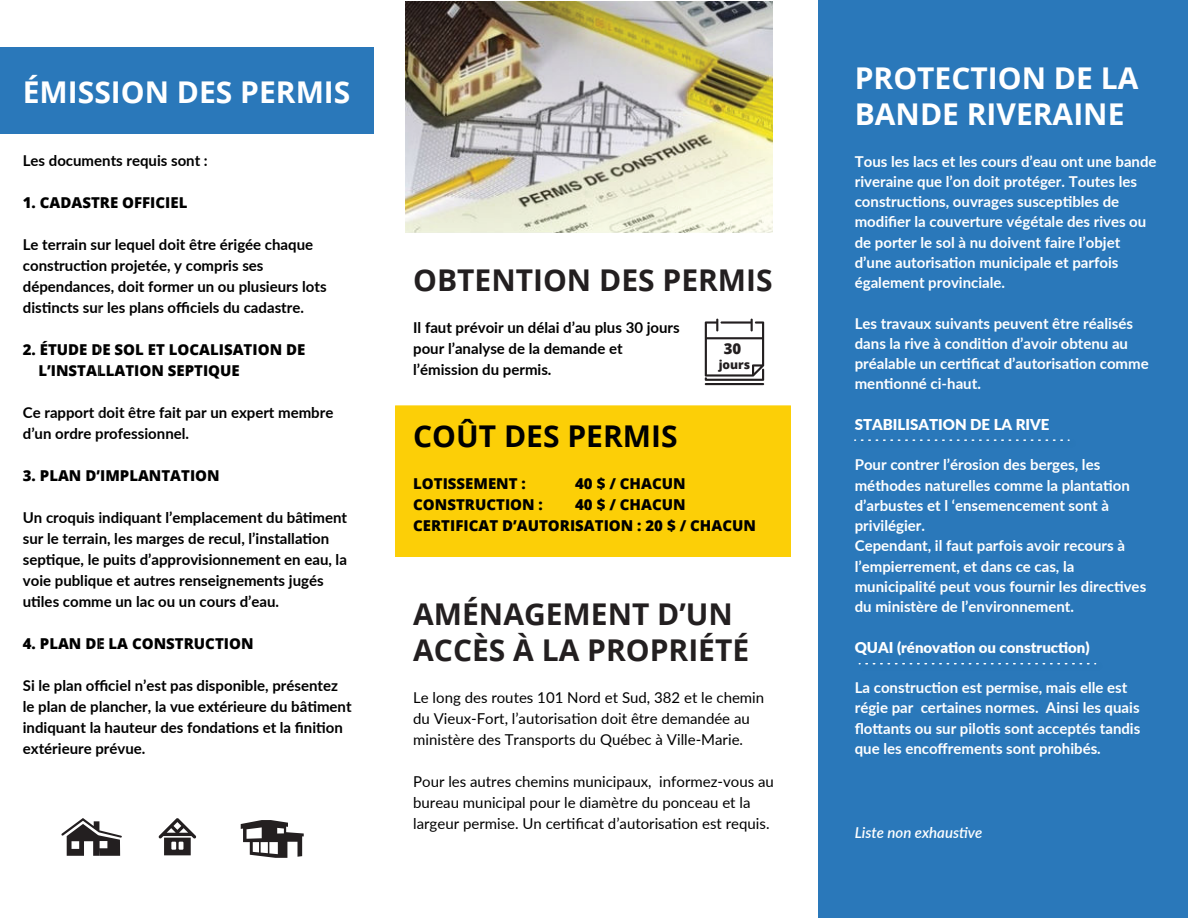
<style>
.page{position:relative;width:1188px;height:918px;background:#fff}
.page>*{position:absolute;margin:0;border:0;box-sizing:border-box;transform-origin:0 0}
.t1{font:700 30px/36px "Open Sans";color:#231f20}
.t2{font:700 30px/36px "Open Sans";color:#fff}
.t3{font:700 30px "Open Sans";color:#000}
.t4{font:700 15px/20.2px "Lato";color:#fff}
.t5{font:700 15px/21px "Lato";color:#000}
.t6{font:15px/21px "Lato";color:#000}
.t7{font:800 15px/21px "Open Sans";color:#000}
.t8{font:900 15px "Lato";color:#fff}
.t9{font:italic 600 15px "Lato";color:#fff}
.t10{font:800 15px "Open Sans";color:#231f20}
.t11{font:800 12px "Open Sans";color:#231f20}
</style>
<div class="page">
<div style="left:395px;top:406px;width:396px;height:150px;background:#fccf07"></div>
<div style="left:0;top:48px;width:374px;height:86px;background:#2a78ba"></div>
<hr style="left:705px;top:383px;width:59px;height:2px;background:#231f20">
<svg style="left:705px;top:319px;width:59px;height:62px"></svg>
<svg style="left:241px;top:820px;width:63px;height:38px"></svg>
<svg style="left:61px;top:818px;width:61px;height:38px"></svg>
<svg style="left:159px;top:818px;width:37px;height:37px"></svg>
<img style="left:405px;top:2px;width:367px;height:230px">
<div style="left:818px;top:0;width:370px;height:918px;background:#2a78ba"></div>
<svg style="left:855px;top:439px;width:214px;height:2px"></svg>
<img style="left:858px;top:663px;width:239px;height:2px">
<svg style="left:866px;top:663px;width:230px;height:1px"></svg>
<h1 class="t2" style="left:23px;top:73px;width:329px">ÉMISSION DES PERMIS</h1>
<p class="t5" style="left:23px;top:149px;width:187px">Les documents requis sont :</p>
<p class="t7" style="left:23px;top:191px;width:166px">1. CADASTRE OFFICIEL</p>
<p class="t5" style="left:23px;top:233px;width:305px">Le terrain sur lequel doit être érigée chaque construction projetée, y compris ses dépendances, doit former un ou plusieurs lots distincts sur les plans officiels du cadastre.</p>
<p class="t7" style="left:38px;top:338px;width:268px;text-indent:-16px">2. ÉTUDE DE SOL ET LOCALISATION DE<br>L’INSTALLATION SEPTIQUE</p>
<p class="t5" style="left:23px;top:401px;width:312px">Ce rapport doit être fait par un expert membre d’un ordre professionnel.</p>
<p class="t7" style="left:23px;top:464px;width:198px">3. PLAN D’IMPLANTATION</p>
<p class="t5" style="left:23px;top:506px;width:326px">Un croquis indiquant l’emplacement du bâtiment sur le terrain, les marges de recul, l’installation septique, le puits d’approvisionnement en eau, la voie publique et autres renseignements jugés utiles comme un lac ou un cours d’eau.</p>
<p class="t7" style="left:23px;top:632px;width:232px">4. PLAN DE LA CONSTRUCTION</p>
<p class="t5" style="left:23px;top:674px;width:330px">Si le plan officiel n’est pas disponible, présentez le plan de plancher, la vue extérieure du bâtiment indiquant la hauteur des fondations et la finition extérieure prévue.</p>
<h1 class="t1" style="left:413px;top:261px;width:361px">OBTENTION DES PERMIS</h1>
<p class="t5" style="left:413px;top:317px;width:268px">Il faut prévoir un délai d’au plus 30 jours pour l’analyse de la demande et l’émission du permis.</p>
<p class="t10" style="left:724px;top:338px;width:19px">30</p>
<p class="t11" style="left:719px;top:355px;width:33px">jours</p>
<h1 class="t3" style="left:413px;top:415px;width:266px">COÛT DES PERMIS</h1>
<p class="t7" style="left:413px;top:472px;width:114px">LOTISSEMENT :</p>
<p class="t7" style="left:575px;top:472px;width:112px">40 $ / CHACUN</p>
<p class="t7" style="left:413px;top:493px;width:131px">CONSTRUCTION :</p>
<p class="t7" style="left:413px;top:493px;width:344px;text-indent:162px">40 $ / CHACUN<br>CERTIFICAT D’AUTORISATION : 20 $ / CHACUN</p>
<h1 class="t1" style="left:413px;top:595px;width:338px">AMÉNAGEMENT D’UN<br>ACCÈS À LA PROPRIÉTÉ</h1>
<p class="t6" style="left:413px;top:686px;width:353px">Le long des routes 101 Nord et Sud, 382 et le chemin du Vieux-Fort, l’autorisation doit être demandée au ministère des Transports du Québec à Ville-Marie.</p>
<p class="t6" style="left:413px;top:770px;width:362px">Pour les autres chemins municipaux, informez-vous au bureau municipal pour le diamètre du ponceau et la largeur permise. Un certificat d’autorisation est requis.</p>
<h1 class="t2" style="left:855px;top:60px;width:285px">PROTECTION DE LA<br>BANDE RIVERAINE</h1>
<p class="t4" style="left:855px;top:150px;width:303px">Tous les lacs et les cours d’eau ont une bande riveraine que l’on doit protéger. Toutes les constructions, ouvrages susceptibles de modifier la couverture végétale des rives ou de porter le sol à nu doivent faire l’objet d’une autorisation municipale et parfois également provinciale.</p>
<p class="t4" style="left:855px;top:312px;width:296px">Les travaux suivants peuvent être réalisés dans la rive à condition d’avoir obtenu au préalable un certificat d’autorisation comme mentionné ci-haut.</p>
<p class="t8" style="left:855px;top:413px;width:196px">STABILISATION DE LA RIVE</p>
<p class="t4" style="left:855px;top:454px;width:293px">Pour contrer l’érosion des berges, les méthodes naturelles comme la plantation d’arbustes et l ‘ensemencement sont à privilégier.<br>Cependant, il faut parfois avoir recours à l’empierrement, et dans ce cas, la municipalité peut vous fournir les directives du ministère de l’environnement.</p>
<p class="t8" style="left:855px;top:636px;width:236px">QUAI (rénovation ou construction)</p>
<p class="t4" style="left:855px;top:677px;width:287px">La construction est permise, mais elle est régie par certaines normes. Ainsi les quais flottants ou sur pilotis sont acceptés tandis que les encoffrements sont prohibés.</p>
<p class="t9" style="left:855px;top:821px;width:129px">Liste non exhaustive</p>
</div>
